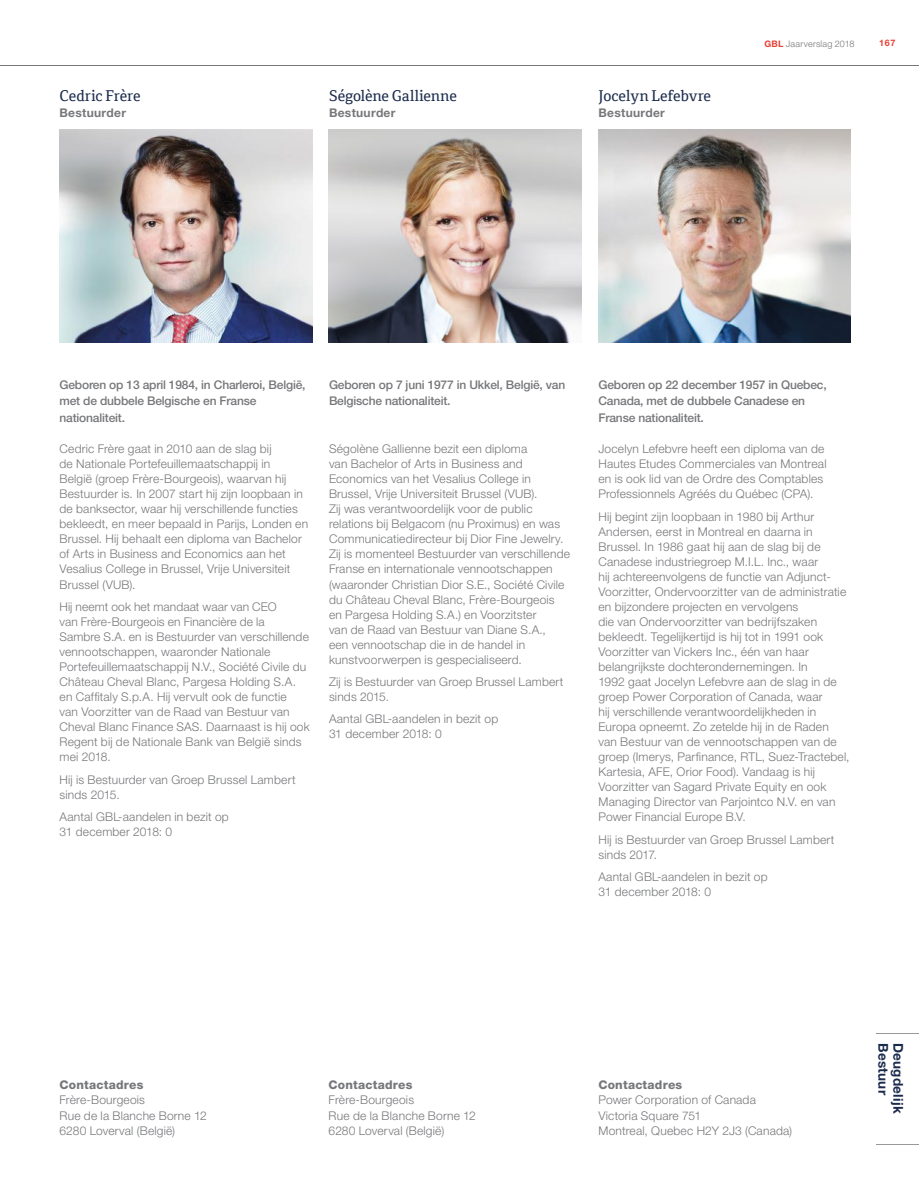
<style>
.page{position:relative;width:919px;height:1187px;background:#fff}
.page>*{position:absolute;margin:0;border:0;box-sizing:border-box;transform-origin:0 0}
.t1{font:15px "Cordale";color:#1b2b4c}
.t2{font:700 13.5px "Helvetica Neue LT Std";letter-spacing:.02em;color:#1b2b4c}
.t3{font:300 12px/15px "Helvetica Neue LT Std";letter-spacing:.015em;color:#76777a}
.t4{font:500 12px/16.5px "Helvetica Neue LT Std";letter-spacing:-.015em;color:#76777a}
.t5{font:800 12px "Helvetica Neue LT Std";letter-spacing:.015em;color:#76777a}
.t6{font:700 12px "Helvetica Neue LT Std";letter-spacing:.025em;color:#76777a}
.t7{font:300 9px "Helvetica Neue LT Std";letter-spacing:.02em;color:#76777a}
.t8{font:700 9px "Helvetica Neue LT Std";color:#e84138}
.s1{font-weight:700;color:#e84138}
</style>
<div class="page">
<img style="left:60px;top:130px;width:252px;height:212px">
<img style="left:328px;top:130px;width:253px;height:212px">
<img style="left:598px;top:130px;width:252px;height:212px">
<hr style="left:0;top:65px;width:918px;height:1px;background:#76777a">
<hr style="left:876px;top:1033px;width:42px;height:1px;background:#98999c">
<hr style="left:876px;top:1143px;width:42px;height:1px;background:#98999c">
<p class="t1" style="left:60px;top:87px;width:83px">Cedric Frère</p>
<p class="t6" style="left:60px;top:109px;width:68px">Bestuurder</p>
<p class="t1" style="left:329px;top:87px;width:129px">Ségolène Gallienne</p>
<p class="t6" style="left:329px;top:109px;width:68px">Bestuurder</p>
<p class="t1" style="left:598px;top:87px;width:114px">Jocelyn Lefebvre</p>
<p class="t6" style="left:598px;top:109px;width:68px">Bestuurder</p>
<p class="t7" style="left:764px;top:40px;width:92px"><span class="s1">GBL</span> Jaarverslag 2018</p>
<p class="t8" style="left:879px;top:39px;width:18px">167</p>
<p class="t4" style="left:60px;top:378px;width:247px">Geboren op 13 april 1984, in Charleroi, België, met de dubbele Belgische en Franse nationaliteit.</p>
<p class="t3" style="left:60px;top:443px;width:250px">Cedric Frère gaat in 2010 aan de slag bij<br>de Nationale Portefeuillemaatschappij in<br>België (groep Frère-Bourgeois), waarvan hij Bestuurder is. In 2007 start hij zijn loopbaan in de banksector, waar hij verschillende functies bekleedt, en meer bepaald in Parijs, Londen en Brussel. Hij behaalt een diploma van Bachelor of Arts in Business and Economics aan het Vesalius College in Brussel, Vrije Universiteit Brussel (VUB).</p>
<p class="t3" style="left:60px;top:600px;width:252px">Hij neemt ook het mandaat waar van CEO<br>van Frère-Bourgeois en Financière de la<br>Sambre S.A. en is Bestuurder van verschillende vennootschappen, waaronder Nationale Portefeuillemaatschappij N.V., Société Civile du Château Cheval Blanc, Pargesa Holding S.A. en Caffitaly S.p.A. Hij vervult ook de functie<br>van Voorzitter van de Raad van Bestuur van Cheval Blanc Finance SAS. Daarnaast is hij ook Regent bij de Nationale Bank van België sinds mei 2018.</p>
<p class="t3" style="left:60px;top:773px;width:237px">Hij is Bestuurder van Groep Brussel Lambert sinds 2015.</p>
<p class="t3" style="left:60px;top:810px;width:171px">Aantal GBL-aandelen in bezit op<br>31 december 2018: 0</p>
<p class="t4" style="left:329px;top:378px;width:238px">Geboren op 7 juni 1977 in Ukkel, België, van<br>Belgische nationaliteit.</p>
<p class="t3" style="left:329px;top:443px;width:242px">Ségolène Gallienne bezit een diploma<br>van Bachelor of Arts in Business and Economics van het Vesalius College in Brussel, Vrije Universiteit Brussel (VUB).<br>Zij was verantwoordelijk voor de public relations bij Belgacom (nu Proximus) en was Communicatiedirecteur bij Dior Fine Jewelry.<br>Zij is momenteel Bestuurder van verschillende Franse en internationale vennootschappen (waaronder Christian Dior S.E., Société Civile du Château Cheval Blanc, Frère-Bourgeois en Pargesa Holding S.A.) en Voorzitster<br>van de Raad van Bestuur van Diane S.A.,<br>een vennootschap die in de handel in kunstvoorwerpen is gespecialiseerd.</p>
<p class="t3" style="left:329px;top:675px;width:236px">Zij is Bestuurder van Groep Brussel Lambert sinds 2015.</p>
<p class="t3" style="left:329px;top:713px;width:171px">Aantal GBL-aandelen in bezit op<br>31 december 2018: 0</p>
<p class="t4" style="left:598px;top:378px;width:230px">Geboren op 22 december 1957 in Quebec,<br>Canada, met de dubbele Canadese en<br>Franse nationaliteit.</p>
<p class="t3" style="left:598px;top:443px;width:230px">Jocelyn Lefebvre heeft een diploma van de Hautes Etudes Commerciales van Montreal en is ook lid van de Ordre des Comptables Professionnels Agréés du Québec (CPA).</p>
<p class="t3" style="left:598px;top:510px;width:252px">Hij begint zijn loopbaan in 1980 bij Arthur Andersen, eerst in Montreal en daarna in Brussel. In 1986 gaat hij aan de slag bij de Canadese industriegroep M.I.L. Inc., waar<br>hij achtereenvolgens de functie van Adjunct-Voorzitter, Ondervoorzitter van de administratie en bijzondere projecten en vervolgens<br>die van Ondervoorzitter van bedrijfszaken bekleedt. Tegelijkertijd is hij tot in 1991 ook Voorzitter van Vickers Inc., één van haar belangrijkste dochterondernemingen. In<br>1992 gaat Jocelyn Lefebvre aan de slag in de groep Power Corporation of Canada, waar<br>hij verschillende verantwoordelijkheden in Europa opneemt. Zo zetelde hij in de Raden van Bestuur van de vennootschappen van de groep (Imerys, Parfinance, RTL, Suez-Tractebel, Kartesia, AFE, Orior Food). Vandaag is hij Voorzitter van Sagard Private Equity en ook Managing Director van Parjointco N.V. en van Power Financial Europe B.V.</p>
<p class="t3" style="left:598px;top:833px;width:237px">Hij is Bestuurder van Groep Brussel Lambert sinds 2017.</p>
<p class="t3" style="left:598px;top:870px;width:171px">Aantal GBL-aandelen in bezit op<br>31 december 2018: 0</p>
<p class="t5" style="left:60px;top:1080px;width:85px">Contactadres</p>
<p class="t3" style="left:60px;top:1094px;width:149px">Frère-Bourgeois<br>Rue de la Blanche Borne 12<br>6280 Loverval (België)</p>
<p class="t5" style="left:328px;top:1080px;width:85px">Contactadres</p>
<p class="t3" style="left:328px;top:1094px;width:149px">Frère-Bourgeois<br>Rue de la Blanche Borne 12<br>6280 Loverval (België)</p>
<p class="t5" style="left:598px;top:1080px;width:85px">Contactadres</p>
<p class="t3" style="left:598px;top:1094px;width:195px">Power Corporation of Canada<br>Victoria Square 751<br>Montreal, Quebec H2Y 2J3 (Canada)</p>
<p class="t2" style="left:888px;top:1042px;width:54px;rotate:90deg">Bestuur</p>
<p class="t2" style="left:903px;top:1042px;width:72px;rotate:90deg">Deugdelijk</p>
</div>
